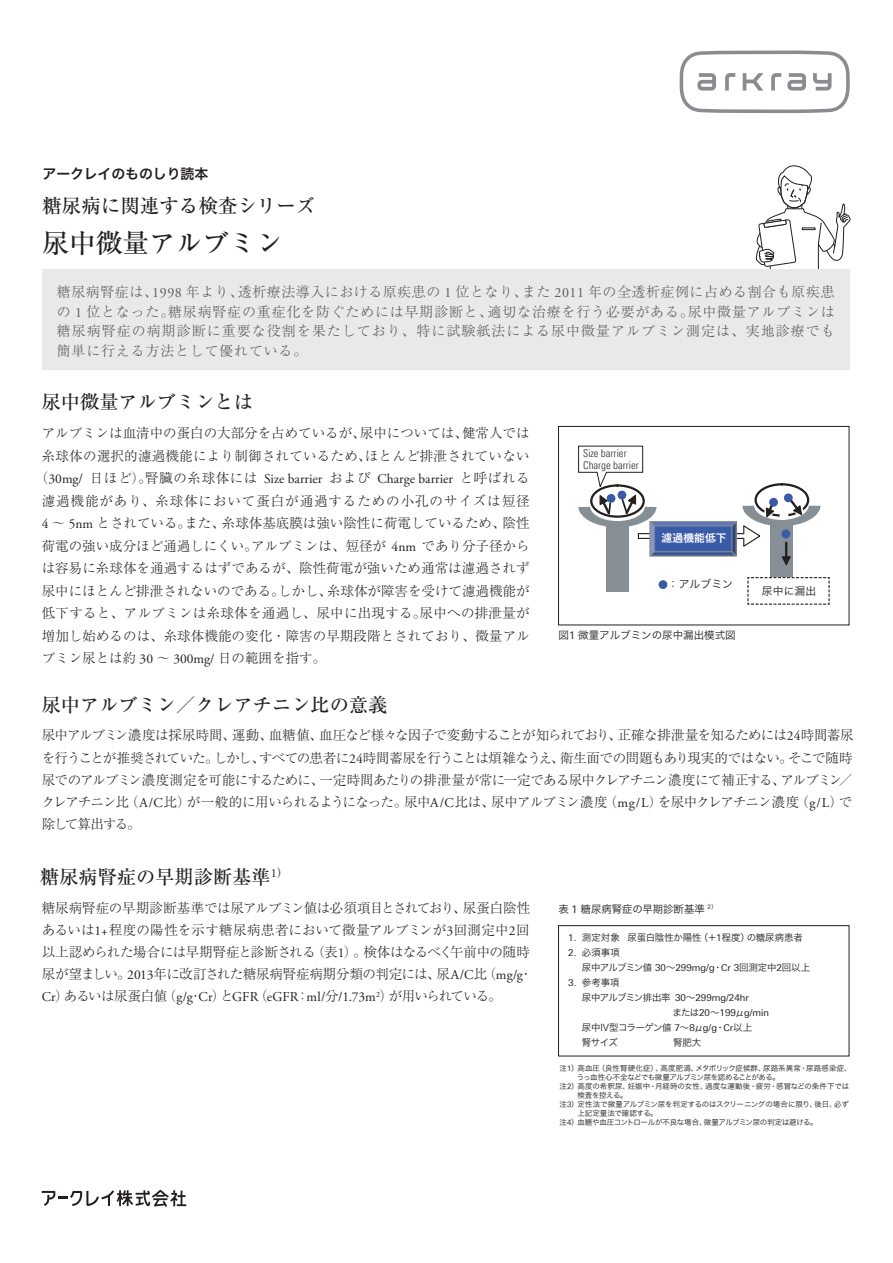
<style>
.page{position:relative;width:893px;height:1263px;background:#fff}
.page>*{position:absolute;margin:0;border:0;box-sizing:border-box;transform-origin:0 0}
.t1{font:500 26.7px "Ryumin Pro";color:#231f20}
.t2{font:500 19.5px "Ryumin Pro";color:#231f20}
.t3{font:500 19.2px "Ryumin Pro";color:#231f20}
.t4{font:300 13.95px/19.5px "Ryumin Pro";letter-spacing:.075em;color:#57585a;text-align:justify}
.t5{font:13.95px "Hira Kaku Pro W6";color:#231f20}
.t6{font:300 13.5px/22.2px "Ryumin Pro";color:#231f20;text-align:justify}
.t7{font:300 13.5px/22.5px "Ryumin Pro";letter-spacing:.02em;color:#231f20}
.t8{font:13.5px "Adobe Garamond Pro";color:#231f20}
.t9{font:300 10.8px "Linotype Univers 320 Cn";color:#231f20}
.t10{font:10.8px "Hira Kaku Pro W3";letter-spacing:.01em;color:#231f20}
.t11{font:10.8px "Hira Kaku Pro W6";letter-spacing:.01em;color:#fff}
.t12{font:10.5px "Hira Kaku Pro W3";color:#231f20}
.t13{font:9.45px/15px "Hira Kaku Pro W3";letter-spacing:-.05em;color:#231f20}
.t14{font:9.45px/15px "Hira Kaku Pro W3";letter-spacing:-.02em;color:#231f20}
.t15{font:9.45px "Hira Kaku Pro W3";color:#231f20}
.t16{font:9.45px "Linotype Univers 430";color:#231f20}
.t17{font:7.5px/9px "Hira Kaku Pro W3";letter-spacing:-.025em;color:#231f20}
.s1{font-family:"Adobe Garamond Pro";font-weight:400}
.s2{font-family:"Ryumin Pro";font-weight:300}
.s3{font-family:"Linotype Univers 430"}
.s4{font-family:"Hira Kaku Pro W3"}
</style>
<div class="page">
<svg style="left:755px;top:165px;width:96px;height:104px"></svg>
<div style="left:43px;top:269px;width:807px;height:101px;background:#eae9e9"></div>
<svg style="left:680px;top:50px;width:170px;height:63px"></svg>
<svg style="left:42px;top:1190px;width:144px;height:17px"></svg>
<div style="left:558px;top:925px;width:291px;height:131px;border:1px solid #231f20"></div>
<div style="left:558px;top:426px;width:291px;height:199px;border:1px solid #231f20"></div>
<div style="left:754px;top:483px;width:55px;height:34px;border:2px solid #231f20;border-radius:50%"></div>
<div style="left:771px;top:521px;width:22px;height:69px;background:#868f96"></div>
<svg style="left:747px;top:576px;width:83px;height:29px"></svg>
<div style="left:590px;top:484px;width:55px;height:34px;border:2px solid #231f20;border-radius:50%"></div>
<div style="left:606px;top:522px;width:23px;height:70px;background:#868f96"></div>
<div style="left:617px;top:491px;width:9px;height:8px;background:#3a59a7;border-radius:50%"></div>
<svg style="left:578px;top:495px;width:242px;height:70px"></svg>
<div style="left:659px;top:580px;width:8px;height:9px;background:#3a59a7;border-radius:50%"></div>
<svg style="left:578px;top:446px;width:65px;height:42px"></svg>
<p class="t5" style="left:42px;top:161px;width:168px">アークレイのものしり読本</p>
<h2 class="t2" style="left:42px;top:190px;width:274px">糖尿病に関連する検査シリーズ</h2>
<h1 class="t1" style="left:42px;top:222px;width:242px">尿中微量アルブミン</h1>
<p class="t4" style="left:57px;top:281px;width:779px">糖尿病腎症は、<span class="s1">1998</span> 年より、透析療法導入における原疾患の <span class="s1">1</span> 位となり、また <span class="s1">2011</span> 年の全透析症例に占める割合も原疾患の <span class="s1">1</span> 位となった。糖尿病腎症の重症化を防ぐためには早期診断と、適切な治療を行う必要がある。尿中微量アルブミンは糖尿病腎症の病期診断に重要な役割を果たしており、特に試験紙法による尿中微量アルブミン測定は、実地診療でも簡単に行える方法として優れている。</p>
<h3 class="t3" style="left:42px;top:387px;width:213px">尿中微量アルブミンとは</h3>
<p class="t7" style="left:42px;top:421px;width:489px">アルブミンは血清中の蛋白の大部分を占めているが、尿中については、健常人では糸球体の選択的濾過機能により制御されているため、ほとんど排泄されていない</p>
<p class="t8" style="left:35px;top:471px;width:496px"><span class="s2">（</span>30mg/ <span class="s2">日ほど）。腎臓の糸球体には</span> Size barrier <span class="s2">および</span> Charge barrier <span class="s2">と呼ばれる</span></p>
<p class="t6" style="left:42px;top:488px;width:489px">濾過機能があり、糸球体において蛋白が通過するための小孔のサイズは短径<span class="s1">4</span> ～ <span class="s1">5nm</span> とされている。また、糸球体基底膜は強い陰性に荷電しているため、陰性荷電の強い成分ほど通過しにくい。アルブミンは、短径が <span class="s1">4nm</span> であり分子径からは容易に糸球体を通過するはずであるが、陰性荷電が強いため通常は濾過されず尿中にほとんど排泄されないのである。しかし、糸球体が障害を受けて濾過機能が低下すると、アルブミンは糸球体を通過し、尿中に出現する。尿中への排泄量が増加し始めるのは、糸球体機能の変化・障害の早期段階とされており、微量アルブミン尿とは約 <span class="s1">30</span> ～ <span class="s1">300mg/</span> 日の範囲を指す。</p>
<h3 class="t3" style="left:42px;top:690px;width:347px">尿中アルブミン／クレアチニン比の意義</h3>
<p class="t9" style="left:583px;top:447px;width:45px">Size barrier</p>
<p class="t9" style="left:583px;top:459px;width:57px">Charge barrier</p>
<p class="t11" style="left:662px;top:529px;width:67px">濾過機能低下</p>
<p class="t10" style="left:668px;top:575px;width:67px">：アルブミン</p>
<p class="t12" style="left:558px;top:626px;width:179px">図<span class="s3">1</span> 微量アルブミンの尿中漏出模式図</p>
<p class="t10" style="left:762px;top:581px;width:56px">尿中に漏出</p>
<p class="t6" style="left:42px;top:723px;width:813px">尿中アルブミン濃度は採尿時間、運動、血糖値、血圧など様々な因子で変動することが知られており、正確な排泄量を知るためには<span class="s1">24</span>時間蓄尿を行うことが推奨されていた。しかし、すべての患者に<span class="s1">24</span>時間蓄尿を行うことは煩雑なうえ、衛生面での問題もあり現実的ではない。そこで随時尿でのアルブミン濃度測定を可能にするために、一定時間あたりの排泄量が常に一定である尿中クレアチニン濃度にて補正する、アルブミン／クレアチニン比（<span class="s1">A/C</span>比）が一般的に用いられるようになった。尿中<span class="s1">A/C</span>比は、尿中アルブミン濃度（<span class="s1">mg/L</span>）を尿中クレアチニン濃度（<span class="s1">g/L</span>）で除して算出する。</p>
<h3 class="t3" style="left:40px;top:861px;width:249px">糖尿病腎症の早期診断基準<sup>1</sup><sup>）</sup></h3>
<p class="t6" style="left:42px;top:895px;width:490px">糖尿病腎症の早期診断基準では尿アルブミン値は必須項目とされており、尿蛋白陰性あるいは<span class="s1">1+</span>程度の陽性を示す糖尿病患者において微量アルブミンが<span class="s1">3</span>回測定中<span class="s1">2</span>回以上認められた場合には早期腎症と診断される（表<span class="s1">1</span>）。検体はなるべく午前中の随時尿が望ましい。<span class="s1">2013</span>年に改訂された糖尿病腎症病期分類の判定には、尿<span class="s1">A/C</span>比（<span class="s1">mg/g</span>･<span class="s1">Cr</span>）あるいは尿蛋白値（<span class="s1">g/g</span>･<span class="s1">Cr</span>）と<span class="s1">GFR</span>（<span class="s1">eGFR</span>：<span class="s1">ml/</span>分<span class="s1">/1.73m</span><sup>2</sup>）が用いられている。</p>
<p class="t12" style="left:558px;top:899px;width:160px">表 <span class="s3">1</span> 糖尿病腎症の早期診断基準 <sup>2</sup><sup>）</sup></p>
<p class="t15" style="left:568px;top:929px;width:236px"><span class="s3">1.</span> 測定対象 尿蛋白陰性か陽性（＋<span class="s3">1</span>程度）の糖尿病患者</p>
<p class="t14" style="left:582px;top:944px;width:230px;text-indent:-14px"><span class="s3">2.</span> 必須事項<br>尿中アルブミン値 <span class="s3">30</span>～<span class="s3">299mg/g</span>・<span class="s3">Cr 3</span>回測定中<span class="s3">2</span>回以上</p>
<p class="t14" style="left:568px;top:974px;width:53px"><span class="s3">3.</span> 参考事項</p>
<p class="t16" style="left:582px;top:992px;width:169px"><span class="s4">尿中アルブミン排出率</span> 30<span class="s4">～</span>299mg/24hr</p>
<p class="t13" style="left:582px;top:1004px;width:189px;text-indent:40px">　　　　　または<span class="s3">20</span>～<span class="s3">199</span>μ<span class="s3">g/min</span>尿中Ⅳ型コラーゲン値 <span class="s3">7</span>～<span class="s3">8</span>μ<span class="s3">g/g</span>・<span class="s3">Cr</span>以上<br>腎サイズ　　　　　 腎肥大</p>
<p class="t17" style="left:577px;top:1063px;width:276px">高血圧（良性腎硬化症）、高度肥満、メタボリック症候群、尿路系異常・尿路感染症、うっ血性心不全などでも微量アルブミン尿を認めることがある。<br>高度の希釈尿、妊娠中・月経時の女性、過度な運動後・疲労・感冒などの条件下では検査を控える。<br>定性法で微量アルブミン尿を判定するのはスクリーニングの場合に限り、後日、必ず上記定量法で確認する。<br>血糖や血圧コントロールが不良な場合、微量アルブミン尿の判定は避ける。</p>
<p class="t17" style="left:559px;top:1063px;width:21px">注<span class="s3">1</span>）</p>
<p class="t17" style="left:559px;top:1081px;width:21px">注<span class="s3">2</span>）</p>
<p class="t17" style="left:559px;top:1099px;width:21px">注<span class="s3">3</span>）</p>
<p class="t17" style="left:559px;top:1117px;width:21px">注<span class="s3">4</span>）</p>
</div>
